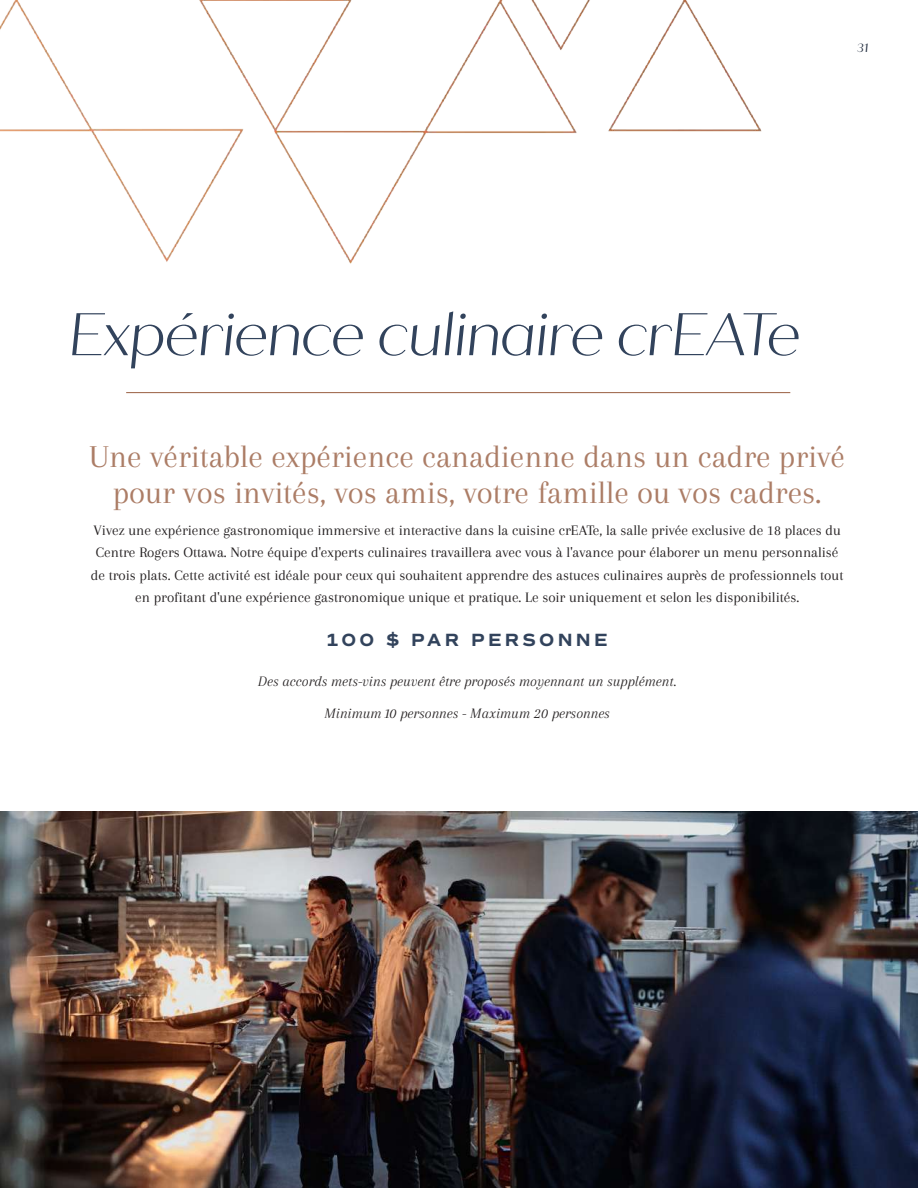
<style>
.page{position:relative;width:918px;height:1188px;background:#fff}
.page>*{position:absolute;margin:0;border:0;box-sizing:border-box;transform-origin:0 0}
.t1{font:italic 300 60px "Quiche Sans";letter-spacing:-.05em;color:#32435c}
.t2{font:33px/36px "Arapey";color:#ac7d66;text-align:center}
.t3{font:700 18px "Commuters Sans";letter-spacing:.18em;color:#32435c}
.t4{font:15px/22.5px "Arapey";color:#231f20;text-align:center}
.t5{font:italic 15px/31.5px "Arapey";color:#231f20;text-align:center}
.t6{font:italic 12px "Quiche Sans";color:#232e40}
</style>
<div class="page">
<img style="left:0;top:0;width:762px;height:264px">
<img style="left:0;top:811px;width:918px;height:377px">
<hr style="left:126px;top:392px;width:664px;height:1px;background:#995f42">
<p class="t6" style="left:857px;top:40px;width:13px">31</p>
<h1 class="t1" style="left:68px;top:299px;width:736px">Expérience culinaire crEATe</h1>
<h2 class="t2" style="left:89px;top:438px;width:757px">Une véritable expérience canadienne dans un cadre privé pour vos invités, vos amis, votre famille ou vos cadres.</h2>
<p class="t4" style="left:91px;top:518px;width:754px">Vivez une expérience gastronomique immersive et interactive dans la cuisine crEATe, la salle privée exclusive de 18 places du Centre Rogers Ottawa. Notre équipe d'experts culinaires travaillera avec vous à l'avance pour élaborer un menu personnalisé de trois plats. Cette activité est idéale pour ceux qui souhaitent apprendre des astuces culinaires auprès de professionnels tout en profitant d'une expérience gastronomique unique et pratique. Le soir uniquement et selon les disponibilités.</p>
<p class="t3" style="left:327px;top:628px;width:282px">100 $ PAR PERSONNE</p>
<p class="t5" style="left:258px;top:666px;width:420px">Des accords mets-vins peuvent être proposés moyennant un supplément.<br>Minimum 10 personnes - Maximum 20 personnes</p>
</div>
